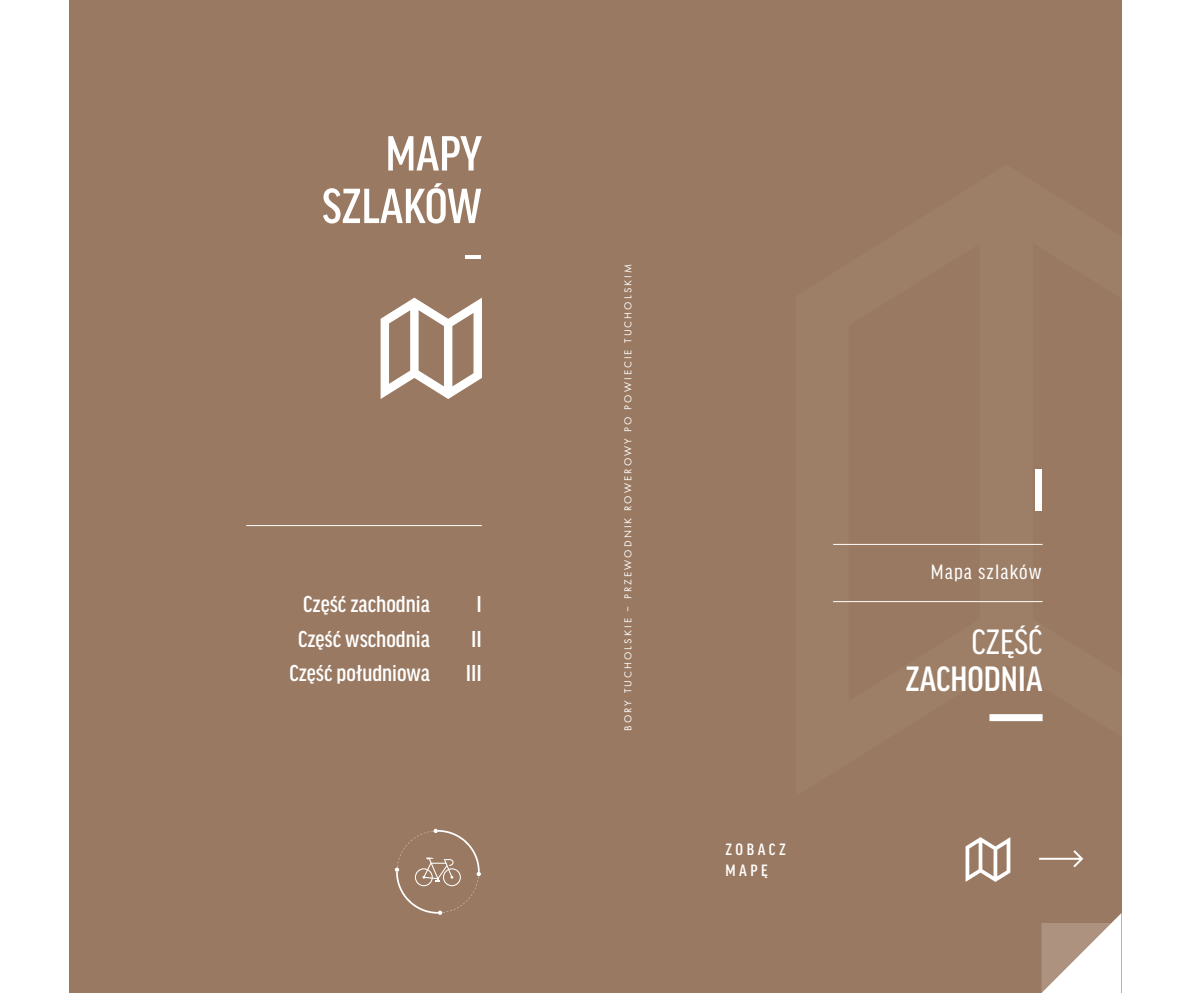
<style>
.page{position:relative;width:1191px;height:993px;background:#fff}
.page>*{position:absolute;margin:0;border:0;box-sizing:border-box;transform-origin:0 0}
.t1{font:500 condensed 63px "Good Headline Pro";color:#fff}
.t2{font:500 condensed 52.5px/52.5px "Good Headline Pro";color:#fff;text-align:right}
.t3{font:500 condensed 37.45px "Good Headline Pro";color:#fff}
.t4{font:condensed 37.45px "Good Headline Pro";color:#fff}
.t5{font:500 condensed 24.5px/34.3px "Good Headline Pro";color:#fff;text-align:center}
.t6{font:condensed 22.05px "Good Headline Pro";letter-spacing:.05em;color:#fff}
.t7{font:500 condensed 17.5px/21px "Good Headline Pro";letter-spacing:.2em;color:#fff}
.t8{font:10.5px "Futura PT";letter-spacing:.2em;color:#fff}
</style>
<div class="page">
<div style="left:69px;top:0;width:1052px;height:992px;background:#997961"></div>
<svg style="left:1041px;top:913px;width:80px;height:79px;background:#d2c4b9"></svg>
<svg style="left:965px;top:837px;width:45px;height:44px"></svg>
<svg style="left:1039px;top:850px;width:44px;height:17px"></svg>
<svg style="left:380px;top:297px;width:102px;height:102px"></svg>
<hr style="left:246px;top:525px;width:236px;height:1px;background:#fff">
<svg style="left:395px;top:828px;width:86px;height:86px"></svg>
<div style="left:989px;top:714px;width:53px;height:7px;background:#fff"></div>
<hr style="left:833px;top:601px;width:209px;height:1px;background:#fff">
<hr style="left:833px;top:543px;width:209px;height:1px;background:#fff">
<h2 class="t2" style="left:322px;top:127px;width:161px">MAPY<br>SZLAKÓW –</h2>
<h3 class="t5" style="left:289px;top:587px;width:142px">Część zachodnia<br>Część wschodnia<br>Część południowa</h3>
<h3 class="t5" style="left:466px;top:587px;width:18px">I<br>II<br>III</h3>
<p class="t8" style="left:621px;top:598px;width:336px;rotate:-90deg">PRZEWODNIK ROWEROWY PO POWIECIE TUCHOLSKIM</p>
<p class="t8" style="left:621px;top:731px;width:114px;rotate:-90deg">BORY TUCHOLSKIE</p>
<h3 class="t7" style="left:725px;top:838px;width:62px">ZOBACZ<br>MAPĘ</h3>
<h1 class="t1" style="left:1031px;top:458px;width:15px">I</h1>
<h3 class="t6" style="left:931px;top:560px;width:112px">Mapa szlaków</h3>
<h3 class="t4" style="left:971px;top:621px;width:73px">CZĘŚĆ</h3>
<h3 class="t3" style="left:905px;top:659px;width:138px">ZACHODNIA</h3>
</div>
